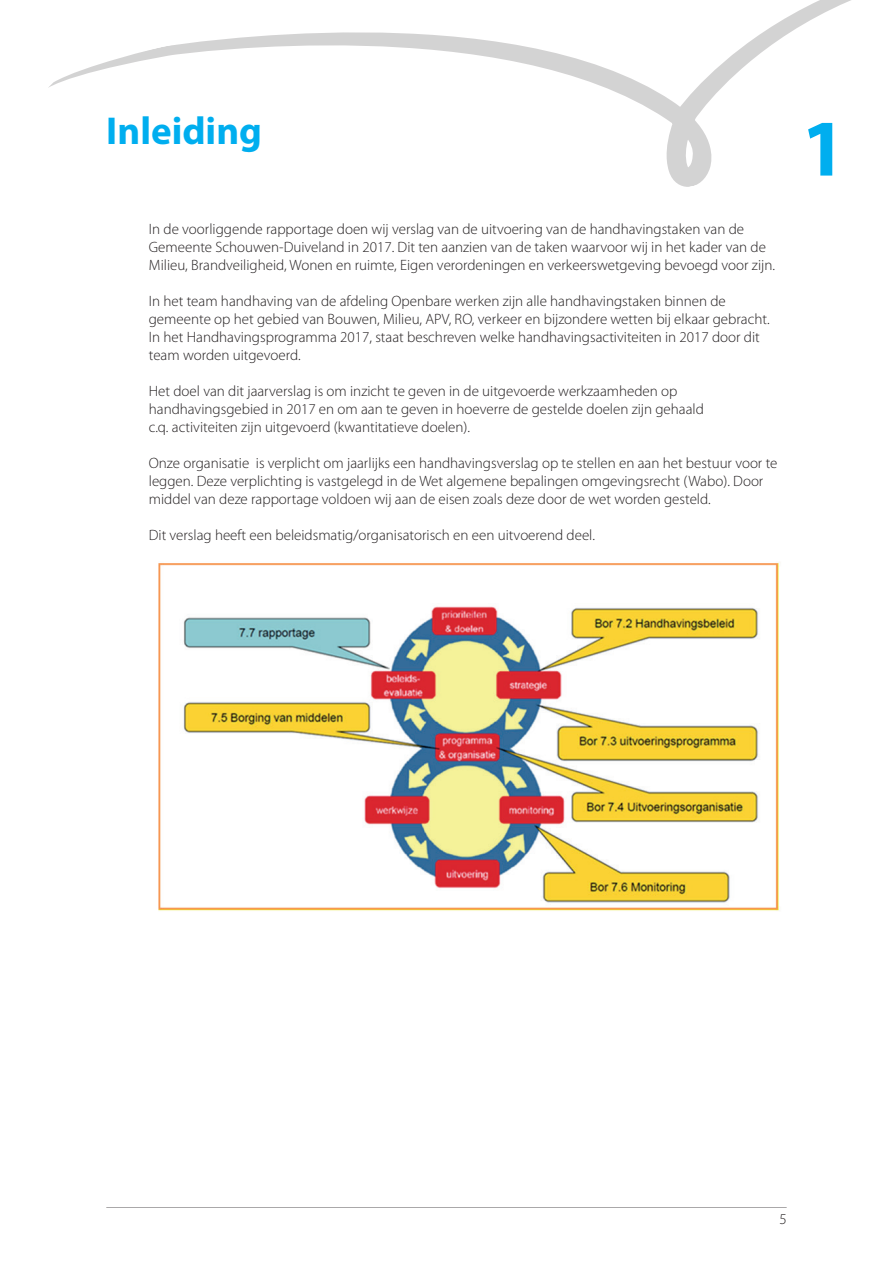
<style>
.page{position:relative;width:893px;height:1263px;background:#fff}
.page>*{position:absolute;margin:0;border:0;box-sizing:border-box;transform-origin:0 0}
.t1{font:700 81px "Myriad Pro";color:#00aeef}
.t2{font:700 39px "Myriad Pro";color:#00aeef}
.t3{font:300 15px/18px "Myriad Pro";color:#231f20}
</style>
<div class="page">
<hr style="left:106px;top:1207px;width:681px;height:1px;background:#231f20">
<svg style="left:48px;top:0;width:803px;height:187px"></svg>
<img style="left:158px;top:563px;width:621px;height:348px">
<h2 class="t2" style="left:106px;top:105px;width:157px">Inleiding</h2>
<h1 class="t1" style="left:801px;top:95px;width:46px">1</h1>
<p class="t3" style="left:149px;top:220px;width:628px">In de voorliggende rapportage doen wij verslag van de uitvoering van de handhavingstaken van de<br>Gemeente Schouwen-Duiveland in 2017. Dit ten aanzien van de taken waarvoor wij in het kader van de<br>Milieu, Brandveiligheid, Wonen en ruimte, Eigen verordeningen en verkeerswetgeving bevoegd voor zijn.</p>
<p class="t3" style="left:149px;top:292px;width:622px">In het team handhaving van de afdeling Openbare werken zijn alle handhavingstaken binnen de gemeente op het gebied van Bouwen, Milieu, APV, RO, verkeer en bijzondere wetten bij elkaar gebracht.<br>In het Handhavingsprogramma 2017, staat beschreven welke handhavingsactiviteiten in 2017 door dit team worden uitgevoerd.</p>
<p class="t3" style="left:149px;top:382px;width:557px">Het doel van dit jaarverslag is om inzicht te geven in de uitgevoerde werkzaamheden op handhavingsgebied in 2017 en om aan te geven in hoeverre de gestelde doelen zijn gehaald c.q. activiteiten zijn uitgevoerd (kwantitatieve doelen).</p>
<p class="t3" style="left:149px;top:454px;width:630px">Onze organisatie is verplicht om jaarlijks een handhavingsverslag op te stellen en aan het bestuur voor te leggen. Deze verplichting is vastgelegd in de Wet algemene bepalingen omgevingsrecht (Wabo). Door middel van deze rapportage voldoen wij aan de eisen zoals deze door de wet worden gesteld.</p>
<p class="t3" style="left:149px;top:526px;width:448px">Dit verslag heeft een beleidsmatig/organisatorisch en een uitvoerend deel.</p>
<p class="t3" style="left:779px;top:1210px;width:9px">5</p>
</div>
